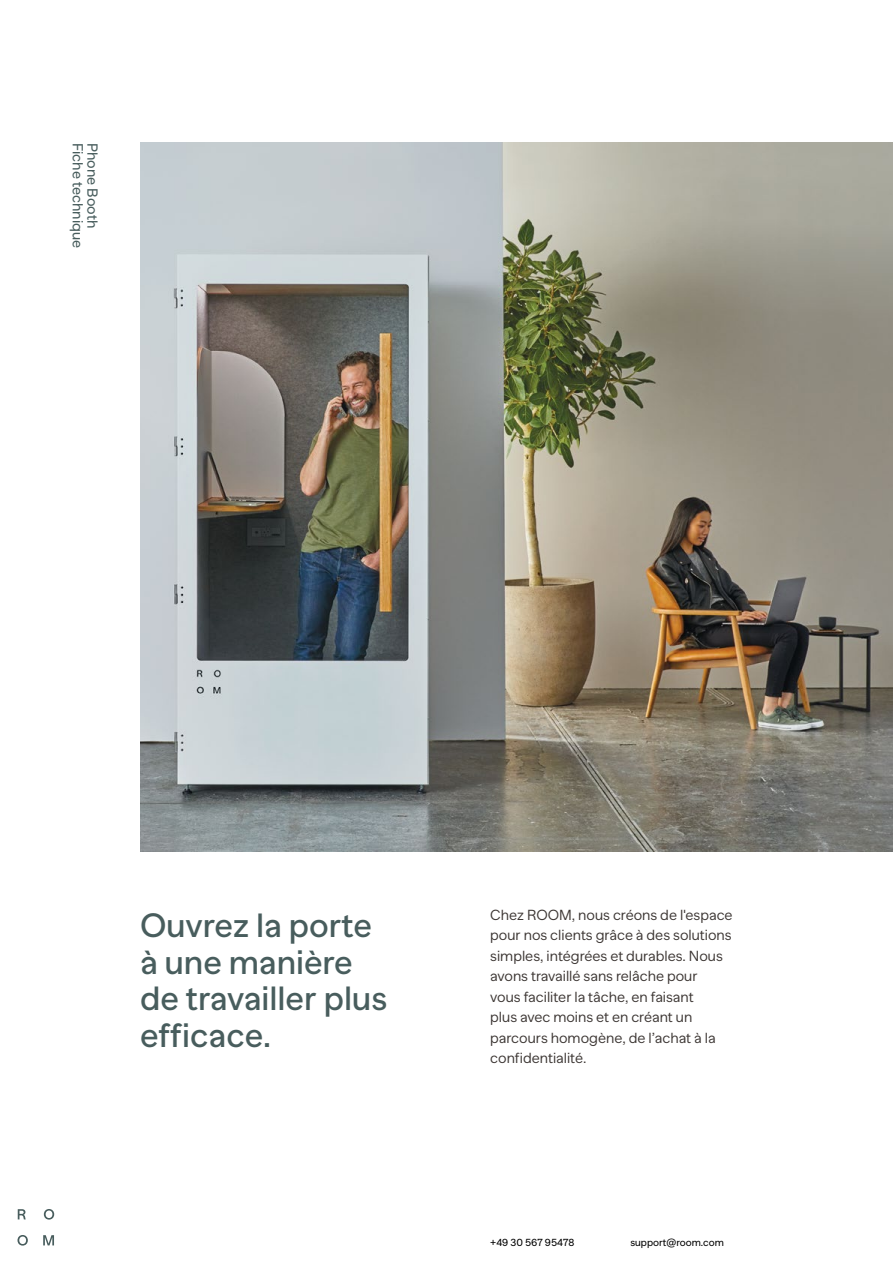
<style>
.page{position:relative;width:893px;height:1263px;background:#fff}
.page>*{position:absolute;margin:0;border:0;box-sizing:border-box;transform-origin:0 0}
.t1{font:500 33.6px/36.5px "Banana Grotesk";color:#485d5d}
.t2{font:300 14.55px/20.4px "Banana Grotesk";color:#3c3633}
.t3{font:14.55px "Banana Grotesk";color:#485d5d}
.t4{font:10.2px "Banana Grotesk";color:#000}
</style>
<div class="page">
<svg style="left:44px;top:1209px;width:10px;height:10px"></svg>
<svg style="left:18px;top:1209px;width:8px;height:10px"></svg>
<svg style="left:18px;top:1235px;width:10px;height:10px"></svg>
<svg style="left:43px;top:1235px;width:11px;height:10px"></svg>
<img style="left:140px;top:143px;width:753px;height:709px">
<p class="t3" style="left:86px;top:143px;width:107px;rotate:90deg">Fiche technique</p>
<p class="t3" style="left:101px;top:143px;width:87px;rotate:90deg">Phone Booth</p>
<h1 class="t1" style="left:140px;top:908px;width:249px">Ouvrez la porte à une manière de travailler plus efficace.</h1>
<p class="t2" style="left:490px;top:905px;width:244px">Chez ROOM, nous créons de l'espace pour nos clients grâce à des solutions simples, intégrées et durables. Nous avons travaillé sans relâche pour<br>vous faciliter la tâche, en faisant<br>plus avec moins et en créant un parcours homogène, de l’achat à la confidentialité.</p>
<p class="t4" style="left:490px;top:1236px;width:86px">+49 30 567 95478</p>
<p class="t4" style="left:630px;top:1236px;width:95px">support@room.com</p>
</div>
